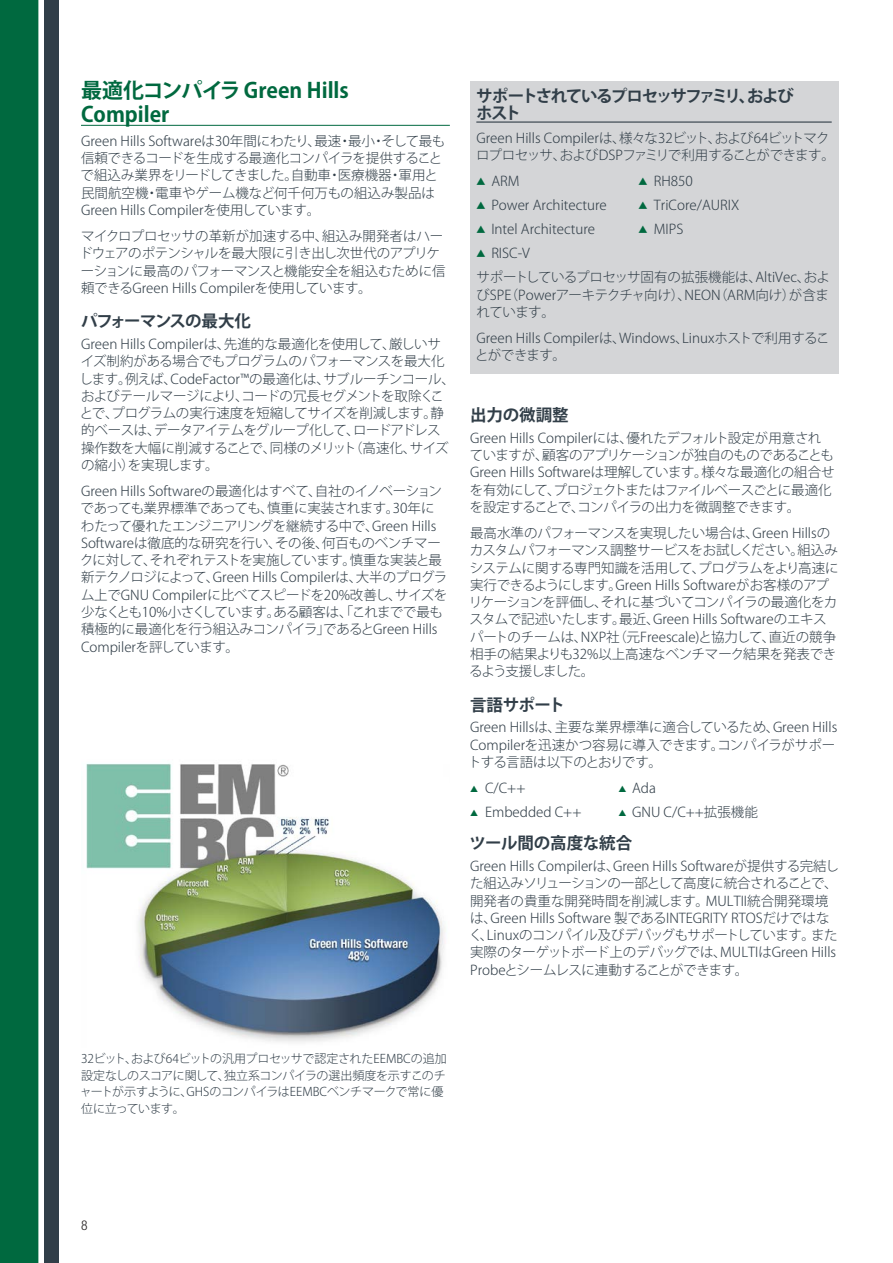
<style>
.page{position:relative;width:893px;height:1263px;background:#fff}
.page>*{position:absolute;margin:0;border:0;box-sizing:border-box;transform-origin:0 0}
.t1{font:700 21px/24px "Koz Go Pro";color:#00693f}
.t2{font:700 16.5px/16.5px "Koz Go Pro";letter-spacing:-.09em;color:#313e48}
.t3{font:700 16.5px "Koz Go Pro";letter-spacing:-.05em;color:#313e48}
.t4{font:700 16.5px "Koz Go Pro";letter-spacing:-.01em;color:#313e48}
.t5{font:300 13.5px/17.2px "Koz Go Std";color:#313e48}
.t6{font:300 13.5px/17.2px "Koz Go Std";letter-spacing:-.02em;color:#313e48}
.t7{font:300 condensed 13.5px "Helvetica Neue";color:#231f20}
.t8{font:300 12px/16.5px "Koz Go Std";letter-spacing:-.02em;color:#313e48}
.s1{font-weight:400;font-size:9px;color:#00693f}
.s2{color:#00693f}
</style>
<div class="page">
<div style="left:0;top:0;width:38px;height:1263px;background:#00693f"></div>
<div style="left:44px;top:0;width:15px;height:1263px;background:#313e48"></div>
<hr style="left:81px;top:125px;width:369px;height:1px;background:#00693f">
<div style="left:470px;top:81px;width:368px;height:292px;background:#d4d5d7"></div>
<hr style="left:476px;top:121px;width:356px;height:2px;background:#313e48">
<img style="left:86px;top:763px;width:360px;height:279px">
<h1 class="t1" style="left:81px;top:80px;width:269px">最適化コンパイラ Green Hills<br>Compiler</h1>
<p class="t5" style="left:81px;top:133px;width:366px">Green Hills Softwareは30年間にわたり、最速・最小・そして最も信頼できるコードを生成する最適化コンパイラを提供することで組込み業界をリードしてきました。自動車・医療機器・軍用と民間航空機・電車やゲーム機など何千何万もの組込み製品はGreen Hills Compilerを使用しています。</p>
<p class="t5" style="left:79px;top:228px;width:368px">マイクロプロセッサの革新が加速する中、組込み開発者はハードウェアのポテンシャルを最大限に引き出し次世代のアプリケーションに最高のパフォーマンスと機能安全を組込むために信頼できるGreen Hills Compilerを使用しています。</p>
<p class="t3" style="left:81px;top:311px;width:172px">パフォーマンスの最大化</p>
<p class="t6" style="left:80px;top:336px;width:377px">Green Hills Compilerは、先進的な最適化を使用して、厳しいサイズ制約がある場合でもプログラムのパフォーマンスを最大化します。例えば、CodeFactor™の最適化は、サブルーチンコール、およびテールマージにより、コードの冗長セグメントを取除くことで、プログラムの実行速度を短縮してサイズを削減します。静的ベースは、データアイテムをグループ化して、ロードアドレス操作数を大幅に削減することで、同様のメリット（高速化、サイズの縮小）を実現します。</p>
<p class="t5" style="left:80px;top:483px;width:369px">Green Hills Softwareの最適化はすべて、自社のイノベーションであっても業界標準であっても、慎重に実装されます。30年にわたって優れたエンジニアリングを継続する中で、Green Hills Softwareは徹底的な研究を行い、その後、何百ものベンチマークに対して、それぞれテストを実施しています。慎重な実装と最新テクノロジによって、Green Hills Compilerは、大半のプログラム上でGNU Compilerに比べてスピードを20%改善し、サイズを少なくとも10%小さくしています。ある顧客は、「これまでで最も積極的に最適化を行う組込みコンパイラ」であるとGreen Hills Compilerを評しています。</p>
<p class="t2" style="left:476px;top:89px;width:319px">サポートされているプロセッサファミリ、およびホスト</p>
<p class="t6" style="left:476px;top:130px;width:360px">Green Hills Compilerは、様々な32ビット、および64ビットマクロプロセッサ、およびDSPファミリで利用することができます。</p>
<p class="t5" style="left:476px;top:173px;width:45px"><span class="s1">▲</span> ARM</p>
<p class="t5" style="left:638px;top:173px;width:56px"><span class="s1">▲</span> RH850</p>
<p class="t5" style="left:476px;top:197px;width:132px"><span class="s1">▲</span> Power Architecture</p>
<p class="t5" style="left:638px;top:197px;width:102px"><span class="s1">▲</span> TriCore/AURIX</p>
<p class="t5" style="left:476px;top:221px;width:120px"><span class="s1">▲</span> Intel Architecture</p>
<p class="t5" style="left:638px;top:221px;width:46px"><span class="s1">▲</span> MIPS</p>
<p class="t5" style="left:476px;top:242px;width:355px;line-height:24px"><span class="s1">▲</span> RISC-V<br>サポートしているプロセッサ固有の拡張機能は、AltiVec、およ</p>
<p class="t5" style="left:476px;top:286px;width:354px">びSPE（Powerアーキテクチャ向け）、NEON（ARM向け）が含まれています。</p>
<p class="t5" style="left:475px;top:330px;width:356px">Green Hills Compilerは、Windows、Linuxホストで利用することができます。</p>
<p class="t3" style="left:470px;top:404px;width:100px">出力の微調整</p>
<p class="t6" style="left:470px;top:429px;width:366px">Green Hills Compilerには、優れたデフォルト設定が用意されていますが、顧客のアプリケーションが独自のものであることもGreen Hills Softwareは理解しています。様々な最適化の組合せを有効にして、プロジェクトまたはファイルベースごとに最適化を設定することで、コンパイラの出力を微調整できます。</p>
<p class="t5" style="left:469px;top:525px;width:371px">最高水準のパフォーマンスを実現したい場合は、Green Hillsのカスタムパフォーマンス調整サービスをお試しください。組込みシステムに関する専門知識を活用して、プログラムをより高速に実行できるようにします。Green Hills Softwareがお客様のアプリケーションを評価し、それに基づいてコンパイラの最適化をカスタムで記述いたします。最近、Green Hills Softwareのエキスパートのチームは、NXP社（元Freescale)と協力して、直近の競争相手の結果よりも32%以上高速なベンチマーク結果を発表できるよう支援しました。</p>
<p class="t3" style="left:470px;top:694px;width:96px">言語サポート</p>
<p class="t5" style="left:468px;top:719px;width:371px">Green Hillsは、主要な業界標準に適合しているため、Green Hills<br>Compilerを迅速かつ容易に導入できます。コンパイラがサポートする言語は以下のとおりです。</p>
<p class="t5" style="left:470px;top:780px;width:57px"><span class="s2">▲</span> C/C++</p>
<p class="t5" style="left:619px;top:780px;width:39px"><span class="s2">▲</span> Ada</p>
<p class="t5" style="left:470px;top:804px;width:113px"><span class="s2">▲</span> Embedded C++</p>
<p class="t5" style="left:619px;top:804px;width:141px"><span class="s2">▲</span> GNU C/C++拡張機能</p>
<p class="t4" style="left:469px;top:833px;width:164px">ツール間の高度な統合</p>
<p class="t5" style="left:469px;top:858px;width:371px">Green Hills Compilerは、Green Hills Softwareが提供する完結した組込みソリューションの一部として高度に統合されることで、開発者の貴重な開発時間を削減します。MULTII統合開発環境は、Green Hills Software 製であるINTEGRITY RTOSだけではなく、Linuxのコンパイル及びデバッグもサポートしています。また実際のターゲットボード上のデバッグでは、MULTIはGreen Hills Probeとシームレスに連動することができます。</p>
<p class="t8" style="left:80px;top:1051px;width:368px">32ビット、および64ビットの汎用プロセッサで認定されたEEMBCの追加設定なしのスコアに関して、独立系コンパイラの選出頻度を示すこのチャートが示すように、GHSのコンパイラはEEMBCベンチマークで常に優位に立っています。</p>
<p class="t7" style="left:81px;top:1218px;width:8px">8</p>
</div>
